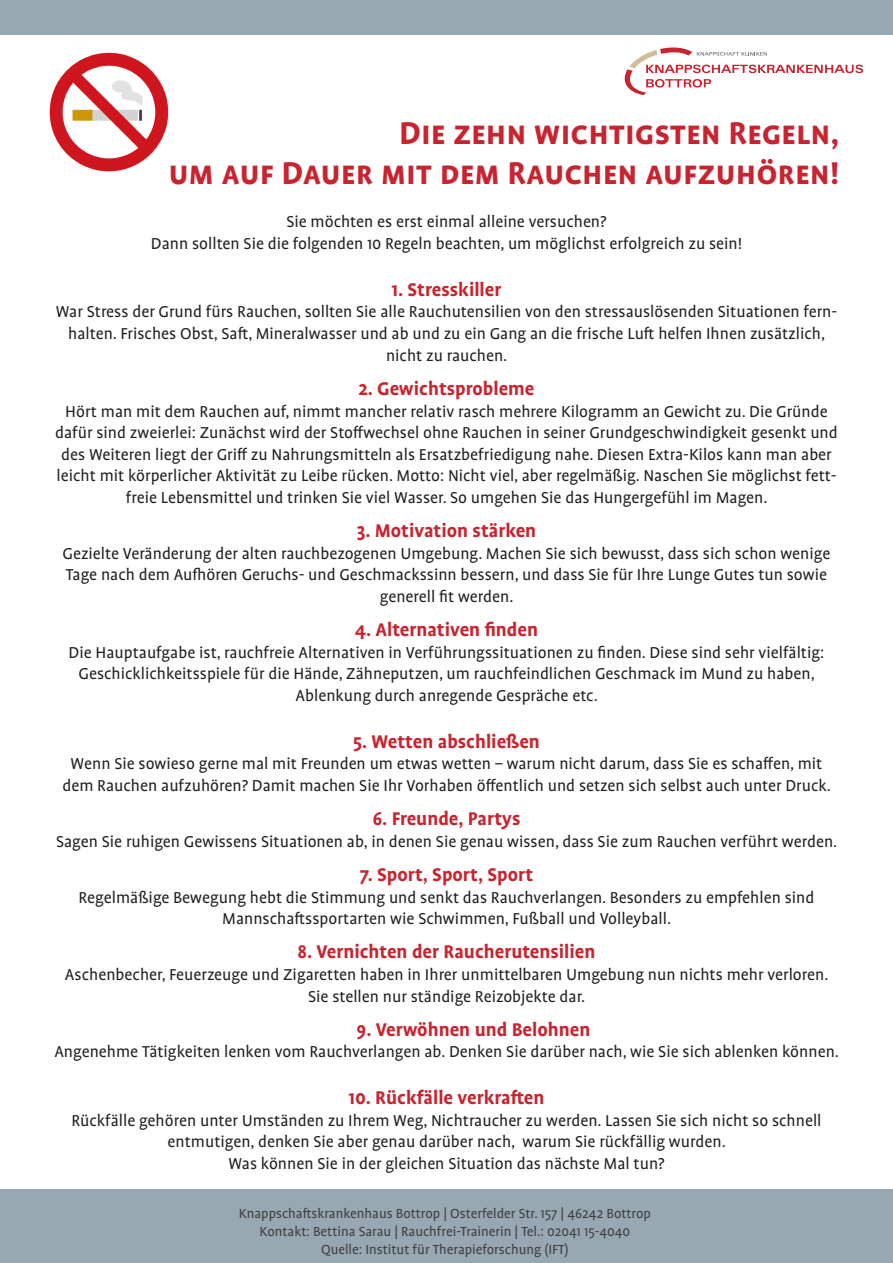
<style>
.page{position:relative;width:893px;height:1263px;background:#fff}
.page>*{position:absolute;margin:0;border:0;box-sizing:border-box;transform-origin:0 0}
.t1{font:700 36px/40.5px "Profile OT";color:#c82430;text-align:right}
.t2{font:700 21px "Profile OT";color:#c82430}
.t3{font:18px/21.6px "Profile OT";color:#231f20;text-align:center}
.t4{font:15px/18px "Profile OT";color:#3e3e3f;text-align:center}
</style>
<div class="page">
<img style="left:49px;top:52px;width:120px;height:120px">
<svg style="left:625px;top:48px;width:238px;height:47px"></svg>
<div style="left:0;top:1189px;width:893px;height:74px;background:#97a8b2"></div>
<div style="left:0;top:0;width:893px;height:35px;background:#97a8b2"></div>
<h1 class="t1" style="left:168px;top:114px;width:672px">Die zehn wichtigsten Regeln,<br>um auf Dauer mit dem Rauchen aufzuhören!</h1>
<p class="t3" style="left:151px;top:212px;width:593px">Sie möchten es erst einmal alleine versuchen?<br>Dann sollten Sie die folgenden 10 Regeln beachten, um möglichst erfolgreich zu sein!</p>
<p class="t2" style="left:392px;top:278px;width:111px">1. Stresskiller</p>
<p class="t3" style="left:56px;top:302px;width:783px">War Stress der Grund fürs Rauchen, sollten Sie alle Rauchutensilien von den stressauslösenden Situationen fern&shy;halten. Frisches Obst, Saft, Mineralwasser und ab und zu ein Gang an die frische Luft helfen Ihnen zusätzlich, nicht zu rauchen.</p>
<p class="t2" style="left:358px;top:377px;width:178px">2. Gewichtsprobleme</p>
<p class="t3" style="left:55px;top:401px;width:784px">Hört man mit dem Rauchen auf, nimmt mancher relativ rasch mehrere Kilogramm an Gewicht zu. Die Gründe dafür sind zweierlei: Zunächst wird der Stoffwechsel ohne Rauchen in seiner Grundgeschwindigkeit gesenkt und des Weiteren liegt der Griff zu Nahrungsmitteln als Ersatzbefriedigung nahe. Diesen Extra-Kilos kann man aber leicht mit körperlicher Aktivität zu Leibe rücken. Motto: Nicht viel, aber regelmäßig. Naschen Sie möglichst fett&shy;freie Lebensmittel und trinken Sie viel Wasser. So umgehen Sie das Hungergefühl im Magen.</p>
<p class="t2" style="left:357px;top:519px;width:181px">3. Motivation stärken</p>
<p class="t3" style="left:63px;top:543px;width:769px">Gezielte Veränderung der alten rauchbezogenen Umgebung. Machen Sie sich bewusst, dass sich schon wenige<br>Tage nach dem Aufhören Geruchs- und Geschmackssinn bessern, und dass Sie für Ihre Lunge Gutes tun sowie generell fit werden.</p>
<p class="t2" style="left:355px;top:618px;width:185px">4. Alternativen finden</p>
<p class="t3" style="left:69px;top:642px;width:757px">Die Hauptaufgabe ist, rauchfreie Alternativen in Verführungssituationen zu finden. Diese sind sehr vielfältig:<br>Geschicklichkeitsspiele für die Hände, Zähneputzen, um rauchfeindlichen Geschmack im Mund zu haben,<br>Ablenkung durch anregende Gespräche etc.</p>
<p class="t2" style="left:353px;top:730px;width:188px">5. Wetten abschließen</p>
<p class="t3" style="left:62px;top:754px;width:770px">Wenn Sie sowieso gerne mal mit Freunden um etwas wetten – warum nicht darum, dass Sie es schaffen, mit dem Rauchen aufzuhören? Damit machen Sie Ihr Vorhaben öffentlich und setzen sich selbst auch unter Druck.</p>
<p class="t2" style="left:372px;top:807px;width:150px">6. Freunde, Partys</p>
<p class="t3" style="left:56px;top:831px;width:783px">Sagen Sie ruhigen Gewissens Situationen ab, in denen Sie genau wissen, dass Sie zum Rauchen verführt werden.</p>
<p class="t2" style="left:360px;top:863px;width:175px">7. Sport, Sport, Sport</p>
<p class="t3" style="left:79px;top:887px;width:737px">Regelmäßige Bewegung hebt die Stimmung und senkt das Rauchverlangen. Besonders zu empfehlen sind<br>Mannschaftssportarten wie Schwimmen, Fußball und Volleyball.</p>
<p class="t2" style="left:297px;top:940px;width:299px">8. Vernichten der Raucherutensilien</p>
<p class="t3" style="left:65px;top:965px;width:765px">Aschenbecher, Feuerzeuge und Zigaretten haben in Ihrer unmittelbaren Umgebung nun nichts mehr verloren.<br>Sie stellen nur ständige Reizobjekte dar.</p>
<p class="t2" style="left:357px;top:1018px;width:235px">9. Verwöhnen und Belohnen</p>
<p class="t3" style="left:54px;top:1042px;width:786px">Angenehme Tätigkeiten lenken vom Rauchverlangen ab. Denken Sie darüber nach, wie Sie sich ablenken können.</p>
<p class="t2" style="left:348px;top:1086px;width:198px">10. Rückfälle verkraften</p>
<p class="t3" style="left:71px;top:1110px;width:752px">Rückfälle gehören unter Umständen zu Ihrem Weg, Nichtraucher zu werden. Lassen Sie sich nicht so schnell entmutigen, denken Sie aber genau darüber nach, warum Sie rückfällig wurden.<br>Was können Sie in der gleichen Situation das nächste Mal tun?</p>
<p class="t4" style="left:239px;top:1205px;width:414px">Knappschaftskrankenhaus Bottrop | Osterfelder Str. 157 | 46242 Bottrop<br>Kontakt: Bettina Sarau | Rauchfrei-Trainerin | Tel.: 02041 15-4040<br>Quelle: Institut für Therapieforschung (IFT)</p>
</div>
